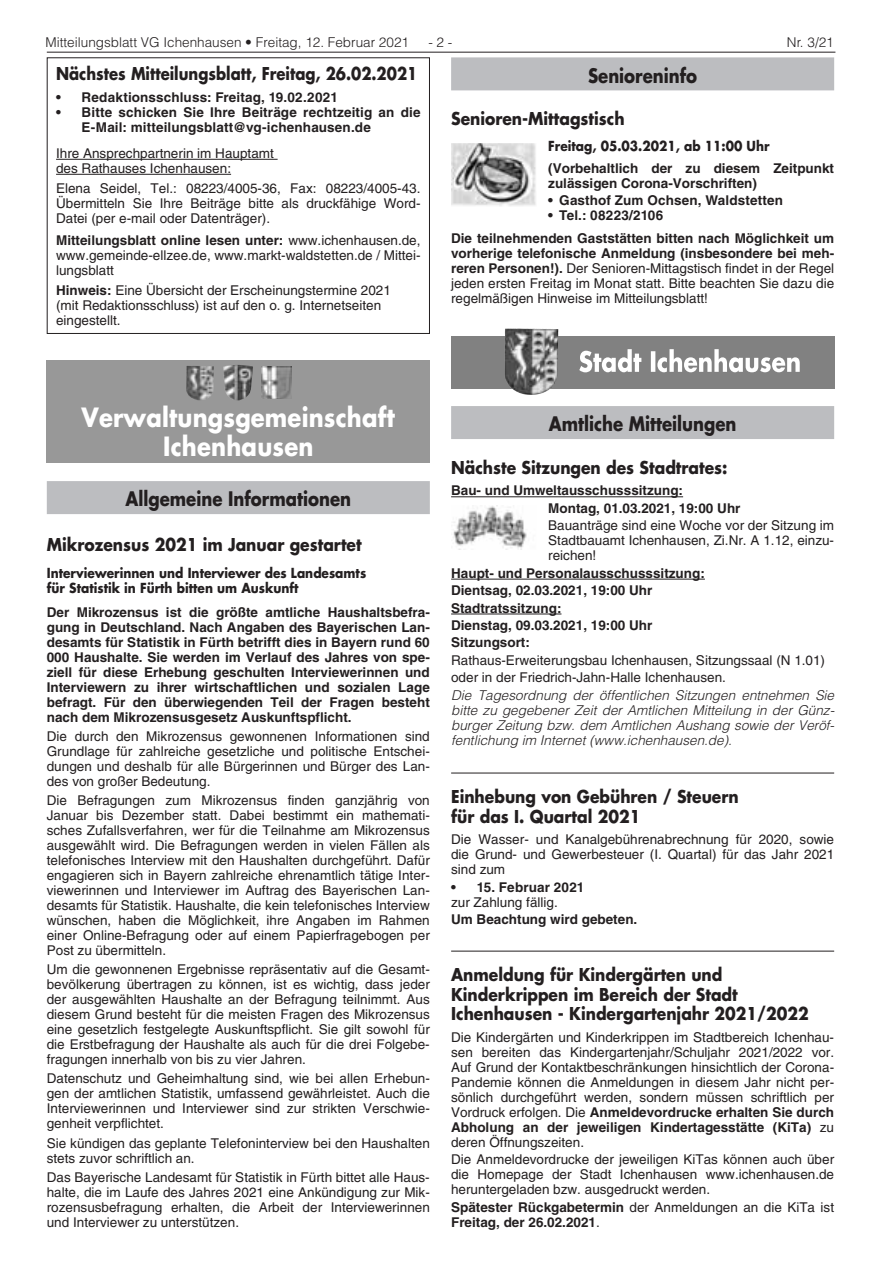
<style>
.page{position:relative;width:881px;height:1263px;background:#fff}
.page>*{position:absolute;margin:0;border:0;box-sizing:border-box;transform-origin:0 0}
.t1{font:700 25.8px/29.1px "Futura LT";letter-spacing:.01em;color:#fff;text-align:center;scale:.88 1}
.t2{font:700 19.5px "Futura LT";color:#231f20;scale:.85 1}
.t3{font:700 17.25px/19.5px "Futura LT";color:#231f20;scale:.9 1}
.t4{font:700 17.25px "Futura LT";color:#231f20;scale:.86 1}
.t5{font:13.5px/15px "Helvetica LT";color:#231f20;text-align:justify}
.t6{font:700 13.5px/15px "Helvetica LT";color:#231f20}
.t7{font:italic 300 13.5px/15px "Helvetica LT";color:#231f20;text-align:justify}
.t8{font:700 13.5px/15px "Futura LT";color:#231f20;scale:.9 1}
.t9{font:300 13.5px "Helvetica LT";color:#231f20}
.s1{font-weight:700}
.s2{font-weight:400}
</style>
<div class="page">
<hr style="left:47px;top:52px;width:788px;height:1px;background:#231f20">
<div style="left:451px;top:57px;width:382px;height:33px;background:#bcbdc0"></div>
<div style="left:451px;top:406px;width:382px;height:33px;background:#bcbdc0"></div>
<hr style="left:451px;top:496px;width:231px;height:1px;background:#231f20">
<hr style="left:451px;top:579px;width:253px;height:1px;background:#231f20">
<hr style="left:451px;top:614px;width:110px;height:1px;background:#231f20">
<hr style="left:451px;top:773px;width:382px;height:1px;background:#231f20">
<hr style="left:451px;top:951px;width:382px;height:1px;background:#231f20">
<img style="left:451px;top:143px;width:85px;height:63px">
<div style="left:451px;top:337px;width:382px;height:52px;background:#818181"></div>
<svg style="left:579px;top:349px;width:220px;height:23px"></svg>
<img style="left:504px;top:329px;width:54px;height:66px">
<img style="left:453px;top:505px;width:74px;height:45px">
<div style="left:47px;top:481px;width:382px;height:33px;background:#bcbdc0"></div>
<hr style="left:56px;top:159px;width:221px;height:1px;background:#231f20">
<hr style="left:56px;top:174px;width:175px;height:1px;background:#231f20">
<div style="left:47px;top:361px;width:382px;height:102px;background:#989898"></div>
<img style="left:186px;top:366px;width:28px;height:34px">
<img style="left:223px;top:365px;width:30px;height:35px">
<img style="left:262px;top:366px;width:30px;height:33px">
<p class="t9" style="left:45px;top:34px;width:365px">Mitteilungsblatt VG Ichenhausen • Freitag, 12. Februar 2021</p>
<p class="t9" style="left:428px;top:34px;width:26px">- 2 -</p>
<p class="t9" style="left:786px;top:34px;width:48px">Nr. 3/21</p>
<h2 class="t2" style="left:587px;top:62px;width:130px">Senioreninfo</h2>
<p class="t3" style="left:451px;top:109px;width:194px">Senioren-Mittagstisch</p>
<p class="t8" style="left:548px;top:138px;width:247px">Freitag, 05.03.2021, ab 11:00 Uhr</p>
<p class="t6" style="left:548px;top:160px;width:287px">(Vorbehaltlich der zu diesem Zeitpunkt zulässigen Corona-Vorschriften)</p>
<p class="t6" style="left:548px;top:193px;width:236px">• Gasthof Zum Ochsen, Waldstetten</p>
<p class="t6" style="left:451px;top:204px;width:384px;line-height:22.8px;text-indent:97px">• Tel.: 08223/2106<br>Die teilnehmenden Gaststätten bitten nach Möglichkeit um</p>
<p class="t5" style="left:451px;top:246px;width:384px"><span class="s1">vorherige telefonische Anmeldung (insbesondere bei meh&shy;reren Personen!).</span> Der Senioren-Mittagstisch findet in der Regel jeden ersten Freitag im Monat statt. Bitte beachten Sie dazu die regelmäßigen Hinweise im Mitteilungsblatt!</p>
<p class="t4" style="left:56px;top:62px;width:421px">Nächstes Mitteilungsblatt, Freitag, 26.02.2021</p>
<p class="t6" style="left:56px;top:89px;width:283px">• Redaktionsschluss: Freitag, 19.02.2021</p>
<p class="t6" style="left:82px;top:104px;width:340px;text-indent:-26px">• Bitte schicken Sie Ihre Beiträge rechtzeitig an die<br>E-Mail: mitteilungsblatt@vg-ichenhausen.de</p>
<p class="t5" style="left:56px;top:146px;width:219px">Ihre Ansprechpartnerin im Hauptamt des Rathauses Ichenhausen:</p>
<p class="t5" style="left:56px;top:181px;width:366px">Elena Seidel, Tel.: 08223/4005-36, Fax: 08223/4005-43.<br>Übermitteln Sie Ihre Beiträge bitte als druckfähige Word-Datei (per e-mail oder Datenträger).</p>
<p class="t5" style="left:56px;top:232px;width:366px"><span class="s1">Mitteilungsblatt online lesen unter:</span> www.ichenhausen.de, www.gemeinde-ellzee.de, www.markt-waldstetten.de / Mittei&shy;lungsblatt</p>
<p class="t5" style="left:56px;top:282px;width:336px;line-height:15.6px"><span class="s1">Hinweis:</span> Eine Übersicht der Erscheinungstermine 2021 (mit Redaktionsschluss) ist auf den o. g. Internetseiten</p>
<p class="t5" style="left:56px;top:312px;width:66px">eingestellt.</p>
<h1 class="t1" style="left:82px;top:403px;width:357px">Verwaltungsgemeinschaft<br>Ichenhausen</h1>
<h2 class="t2" style="left:125px;top:486px;width:267px">Allgemeine Informationen</h2>
<p class="t3" style="left:47px;top:534px;width:351px">Mikrozensus 2021 im Januar gestartet</p>
<p class="t8" style="left:47px;top:565px;width:356px">Interviewerinnen und Interviewer des Landesamts für Statistik in Fürth bitten um Auskunft</p>
<p class="t6" style="left:47px;top:604px;width:384px;text-align:justify">Der Mikrozensus ist die größte amtliche Haushaltsbefra&shy;gung in Deutschland. Nach Angaben des Bayerischen Lan&shy;desamts für Statistik in Fürth betrifft dies in Bayern rund 60<br>000 Haushalte. Sie werden im Verlauf des Jahres von spe&shy;ziell für diese Erhebung geschulten Interviewerinnen und Interviewern zu ihrer wirtschaftlichen und sozialen Lage befragt. Für den überwiegenden Teil der Fragen besteht nach dem Mikrozensusgesetz Auskunftspflicht.</p>
<p class="t5" style="left:47px;top:728px;width:384px">Die durch den Mikrozensus gewonnenen Informationen sind Grundlage für zahlreiche gesetzliche und politische Entschei&shy;dungen und deshalb für alle Bürgerinnen und Bürger des Lan&shy;des von großer Bedeutung.</p>
<p class="t5" style="left:47px;top:793px;width:384px">Die Befragungen zum Mikrozensus finden ganzjährig von Januar bis Dezember statt. Dabei bestimmt ein mathemati&shy;sches Zufallsverfahren, wer für die Teilnahme am Mikrozensus ausgewählt wird. Die Befragungen werden in vielen Fällen als telefonisches Interview mit den Haushalten durchgeführt. Dafür engagieren sich in Bayern zahlreiche ehrenamtlich tätige Inter&shy;viewerinnen und Interviewer im Auftrag des Bayerischen Lan&shy;desamts für Statistik. Haushalte, die kein telefonisches Interview wünschen, haben die Möglichkeit, ihre Angaben im Rahmen einer Online-Befragung oder auf einem Papierfragebogen per Post zu übermitteln.</p>
<p class="t5" style="left:47px;top:962px;width:384px">Um die gewonnenen Ergebnisse repräsentativ auf die Gesamt&shy;bevölkerung übertragen zu können, ist es wichtig, dass jeder der ausgewählten Haushalte an der Befragung teilnimmt. Aus diesem Grund besteht für die meisten Fragen des Mikrozensus eine gesetzlich festgelegte Auskunftspflicht. Sie gilt sowohl für die Erstbefragung der Haushalte als auch für die drei Folgebe&shy;fragungen innerhalb von bis zu vier Jahren.</p>
<p class="t5" style="left:47px;top:1071px;width:384px">Datenschutz und Geheimhaltung sind, wie bei allen Erhebun&shy;gen der amtlichen Statistik, umfassend gewährleistet. Auch die Interviewerinnen und Interviewer sind zur strikten Verschwie&shy;genheit verpflichtet.</p>
<p class="t5" style="left:47px;top:1135px;width:384px">Sie kündigen das geplante Telefoninterview bei den Haushalten stets zuvor schriftlich an.</p>
<p class="t5" style="left:47px;top:1169px;width:384px">Das Bayerische Landesamt für Statistik in Fürth bittet alle Haus&shy;halte, die im Laufe des Jahres 2021 eine Ankündigung zur Mik&shy;rozensusbefragung erhalten, die Arbeit der Interviewerinnen und Interviewer zu unterstützen.</p>
<h2 class="t2" style="left:548px;top:411px;width:222px">Amtliche Mitteilungen</h2>
<p class="t3" style="left:451px;top:457px;width:308px">Nächste Sitzungen des Stadtrates:</p>
<p class="t6" style="left:548px;top:482px;width:194px;line-height:17.4px;text-indent:-97px">Bau- und Umweltausschusssitzung:<br>Montag, 01.03.2021, 19:00 Uhr</p>
<p class="t5" style="left:548px;top:518px;width:287px">Bauanträge sind eine Woche vor der Sitzung im Stadtbauamt Ichenhausen, Zi.Nr. A 1.12, einzu&shy;reichen!</p>
<p class="t6" style="left:451px;top:564px;width:255px;line-height:17.4px">Haupt- und Personalausschusssitzung:<br>Dientsag, 02.03.2021, 19:00 Uhr<br>Stadtratssitzung:<br>Dienstag, 09.03.2021, 19:00 Uhr<br>Sitzungsort:</p>
<p class="t5" style="left:451px;top:651px;width:375px;line-height:17.4px">Rathaus-Erweiterungsbau Ichenhausen, Sitzungssaal (N 1.01) oder in der Friedrich-Jahn-Halle Ichenhausen.</p>
<p class="t7" style="left:451px;top:687px;width:384px">Die Tagesordnung der öffentlichen Sitzungen entnehmen Sie bitte zu gegebener Zeit der Amtlichen Mitteilung in der Günz&shy;burger Zeitung bzw. dem Amtlichen Aushang sowie der Veröf&shy;fentlichung im Internet (www.ichenhausen.de).</p>
<p class="t3" style="left:451px;top:786px;width:321px">Einhebung von Gebühren / Steuern für das I. Quartal 2021</p>
<p class="t5" style="left:451px;top:832px;width:384px">Die Wasser- und Kanalgebührenabrechnung für 2020, sowie die Grund- und Gewerbesteuer (I. Quartal) für das Jahr 2021 sind zum</p>
<p class="t6" style="left:451px;top:879px;width:135px">• 15. Februar 2021</p>
<p class="t5" style="left:451px;top:895px;width:108px">zur Zahlung fällig.</p>
<p class="t6" style="left:451px;top:912px;width:188px">Um Beachtung wird gebeten.</p>
<p class="t3" style="left:451px;top:965px;width:399px">Anmeldung für Kindergärten und<br>Kinderkrippen im Bereich der Stadt<br>Ichenhausen - Kindergartenjahr 2021/2022</p>
<p class="t5" style="left:451px;top:1029px;width:384px">Die Kindergärten und Kinderkrippen im Stadtbereich Ichenhau&shy;sen bereiten das Kindergartenjahr/Schuljahr 2021/2022 vor.<br>Auf Grund der Kontaktbeschränkungen hinsichtlich der Corona-Pandemie können die Anmeldungen in diesem Jahr nicht per&shy;sönlich durchgeführt werden, sondern müssen schriftlich per Vordruck erfolgen. Die <span class="s1">Anmeldevordrucke erhalten Sie durch Abholung an der jeweiligen Kindertagesstätte (KiTa)</span> zu deren Öffnungszeiten.</p>
<p class="t5" style="left:451px;top:1152px;width:384px">Die Anmeldevordrucke der jeweiligen KiTas können auch über die Homepage der Stadt Ichenhausen www.ichenhausen.de heruntergeladen bzw. ausgedruckt werden.</p>
<p class="t6" style="left:451px;top:1199px;width:384px">Spätester Rückgabetermin <span class="s2">der Anmeldungen an die KiTa ist<br></span>Freitag, der 26.02.2021<span class="s2">.</span></p>
</div>
